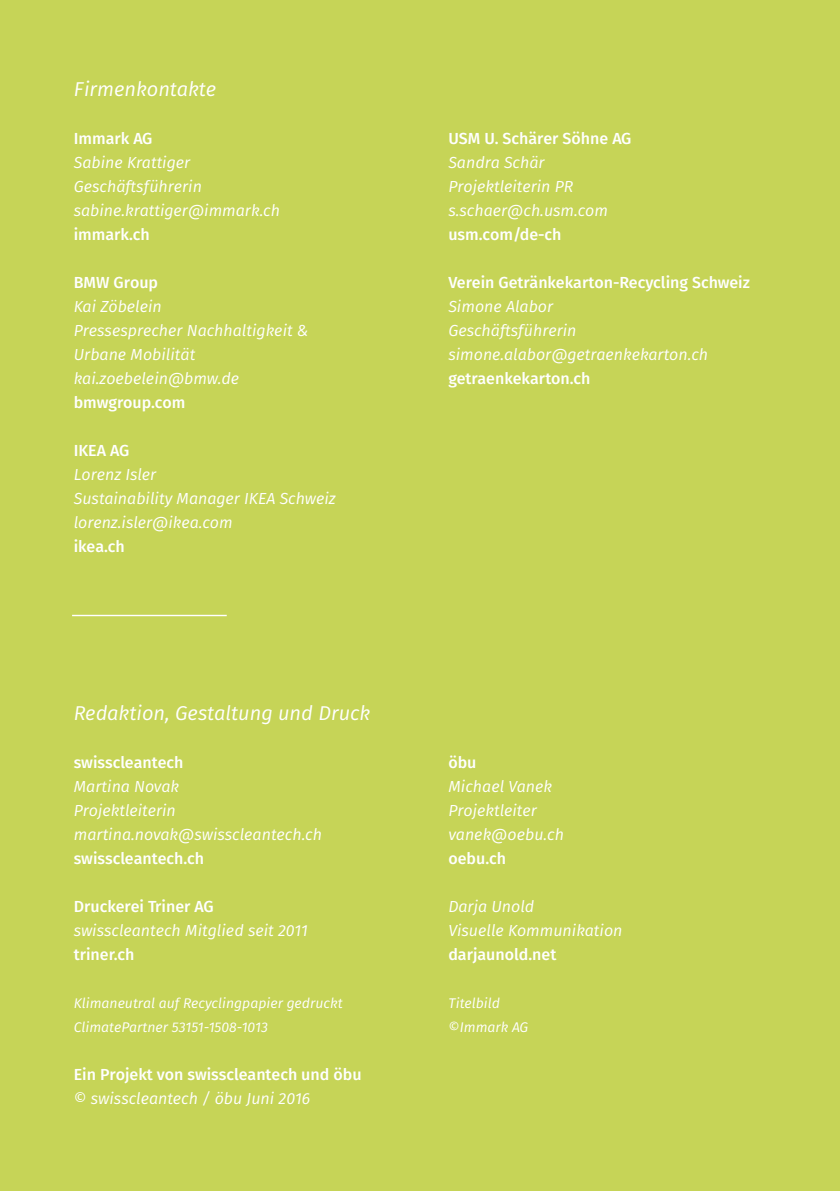
<style>
.page{position:relative;width:840px;height:1191px;background:#fff}
.page>*{position:absolute;margin:0;border:0;box-sizing:border-box;transform-origin:0 0}
.t1{font:italic 20px "Fira Sans";color:#fff}
.t2{font:italic 16px/24px "Fira Sans";color:#fff}
.t3{font:500 16px "Fira Sans";color:#fff}
.t4{font:italic 14px/24px "Fira Sans";color:#fff}
</style>
<div class="page">
<div style="left:0;top:0;width:839px;height:1191px;background:#c6d457"></div>
<hr style="left:72px;top:615px;width:154px;height:1px;background:#fff">
<p class="t1" style="left:74px;top:75px;width:144px">Firmenkontakte</p>
<p class="t3" style="left:74px;top:127px;width:80px">Immark AG</p>
<p class="t2" style="left:74px;top:150px;width:208px">Sabine Krattiger<br>Geschäftsführerin sabine.krattiger@immark.ch</p>
<p class="t3" style="left:74px;top:223px;width:77px">immark.ch</p>
<p class="t3" style="left:74px;top:271px;width:86px">BMW Group</p>
<p class="t2" style="left:74px;top:294px;width:236px">Kai Zöbelein<br>Pressesprecher Nachhaltigkeit &amp;<br>Urbane Mobilität kai.zoebelein@bmw.de</p>
<p class="t3" style="left:74px;top:391px;width:113px">bmwgroup.com</p>
<p class="t3" style="left:74px;top:439px;width:57px">IKEA AG</p>
<p class="t2" style="left:74px;top:462px;width:263px">Lorenz Isler<br>Sustainability Manager IKEA Schweiz lorenz.isler@ikea.com</p>
<p class="t3" style="left:74px;top:535px;width:53px">ikea.ch</p>
<p class="t1" style="left:74px;top:699px;width:298px">Redaktion, Gestaltung und Druck</p>
<p class="t3" style="left:74px;top:751px;width:111px">swisscleantech</p>
<p class="t2" style="left:74px;top:774px;width:250px">Martina Novak<br>Projektleiterin martina.novak@swisscleantech.ch</p>
<p class="t3" style="left:74px;top:847px;width:132px">swisscleantech.ch</p>
<p class="t3" style="left:74px;top:895px;width:141px">Druckerei Triner AG</p>
<p class="t2" style="left:74px;top:918px;width:235px">swisscleantech Mitglied seit 2011</p>
<p class="t3" style="left:74px;top:943px;width:62px">triner.ch</p>
<p class="t4" style="left:74px;top:991px;width:270px">Klimaneutral auf Recyclingpapier gedruckt<br>ClimatePartner 53151-1508-1013</p>
<p class="t3" style="left:74px;top:1063px;width:289px">Ein Projekt von swisscleantech und öbu</p>
<p class="t2" style="left:74px;top:1086px;width:238px">© swisscleantech / öbu Juni 2016</p>
<p class="t3" style="left:448px;top:127px;width:184px">USM U. Schärer Söhne AG</p>
<p class="t2" style="left:448px;top:150px;width:161px">Sandra Schär<br>Projektleiterin PR s.schaer@ch.usm.com</p>
<p class="t3" style="left:448px;top:223px;width:115px">usm.com/de-ch</p>
<p class="t3" style="left:448px;top:271px;width:303px">Verein Getränkekarton-Recycling Schweiz</p>
<p class="t2" style="left:448px;top:294px;width:261px">Simone Alabor<br>Geschäftsführerin simone.alabor@getraenkekarton.ch</p>
<p class="t3" style="left:448px;top:367px;width:144px">getraenkekarton.ch</p>
<p class="t3" style="left:448px;top:751px;width:30px">öbu</p>
<p class="t2" style="left:448px;top:774px;width:117px">Michael Vanek<br>Projektleiter vanek@oebu.ch</p>
<p class="t3" style="left:448px;top:847px;width:59px">oebu.ch</p>
<p class="t2" style="left:448px;top:894px;width:175px">Darja Unold<br>Visuelle Kommunikation</p>
<p class="t3" style="left:448px;top:943px;width:109px">darjaunold.net</p>
<p class="t4" style="left:448px;top:991px;width:81px">Titelbild ©Immark AG</p>
</div>
